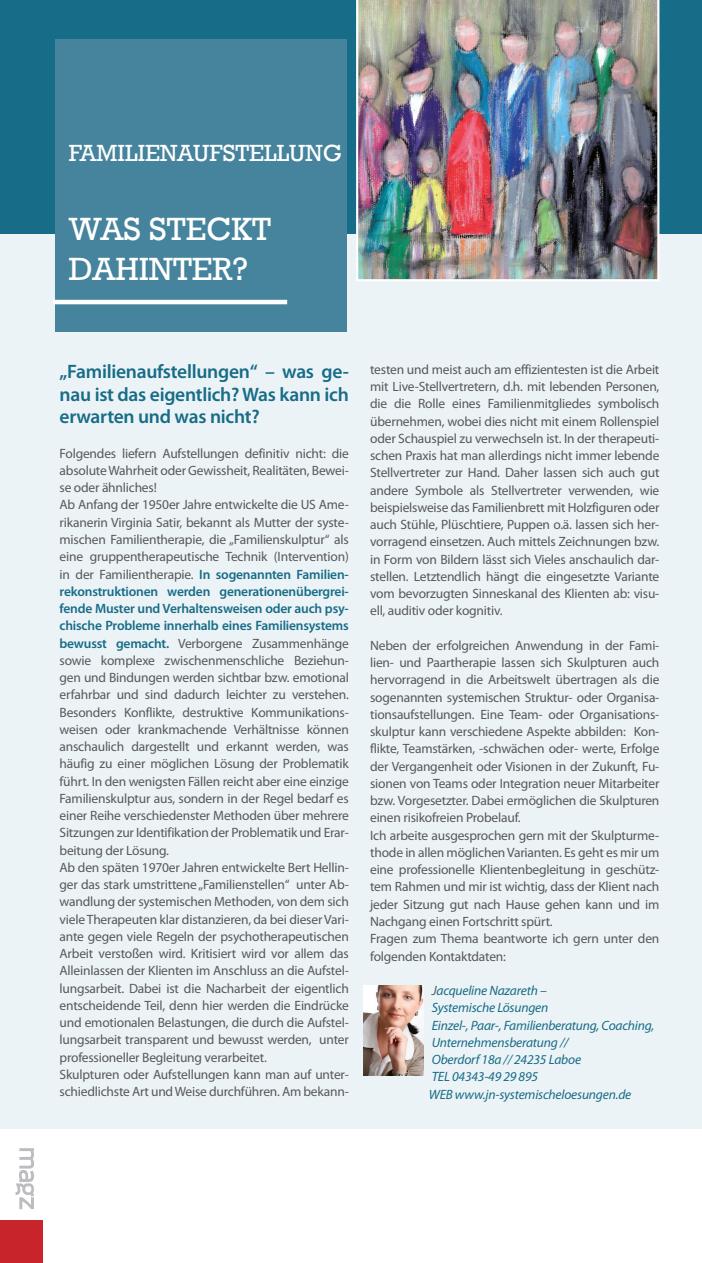
<style>
.page{position:relative;width:702px;height:1263px;background:#fff}
.page>*{position:absolute;margin:0;border:0;box-sizing:border-box;transform-origin:0 0}
.t1{font:33px/39.6px "Rockwell";color:#fff}
.t2{font:24px "Rockwell";color:#fff}
.t3{font:600 19.5px/22.5px "Myriad Pro";letter-spacing:-.015em;color:#176c87;text-align:justify}
.t4{font:13.5px/17.2px "Myriad Pro";letter-spacing:-.015em;color:#57585a}
.t5{font:italic 13.5px/17.2px "Myriad Pro";letter-spacing:-.015em;color:#176c87}
.s1{font-weight:600;color:#176c87}
.s2{color:#57585a}
</style>
<div class="page">
<svg style="left:16px;top:1148px;width:18px;height:61px"></svg>
<div style="left:0;top:1220px;width:43px;height:43px;background:#c8242b"></div>
<div style="left:0;top:92px;width:702px;height:1037px;background:#ecf3f6"></div>
<div style="left:0;top:0;width:702px;height:234px;background:#176c87"></div>
<img style="left:364px;top:985px;width:60px;height:90px">
<img style="left:356px;top:0;width:303px;height:281px">
<div style="left:55px;top:40px;width:292px;height:292px;background:#45849c"></div>
<hr style="left:53px;top:300px;width:234px;height:4px;background:#fff">
<h2 class="t2" style="left:69px;top:139px;width:275px">FAMILIENAUFSTELLUNG</h2>
<h1 class="t1" style="left:69px;top:210px;width:204px">WAS STECKT<br>DAHINTER?</h1>
<h3 class="t3" style="left:60px;top:360px;width:291px">„Familienaufstellungen“ – was ge&shy;nau ist das eigentlich? Was kann ich erwarten und was nicht?</h3>
<p class="t4" style="left:60px;top:444px;width:291px">Folgendes liefern Aufstellungen definitiv nicht: die absolute Wahrheit oder Gewissheit, Realitäten, Bewei&shy;se oder ähnliches!<br>Ab Anfang der 1950er Jahre entwickelte die US Ame&shy;rikanerin Virginia Satir, bekannt als Mutter der syste&shy;mischen Familientherapie, die „Familienskulptur“ als eine gruppentherapeutische Technik (Intervention) in der Familientherapie. <span class="s1">In sogenannten Familien&shy;rekonstruktionen werden generationenübergrei&shy;fende Muster und Verhaltensweisen oder auch psy&shy;chische Probleme innerhalb eines Familiensystems bewusst gemacht.</span> Verborgene Zusammenhänge sowie komplexe zwischenmenschliche Beziehun&shy;gen und Bindungen werden sichtbar bzw. emotional erfahrbar und sind dadurch leichter zu verstehen.<br>Besonders Konflikte, destruktive Kommunikations&shy;weisen oder krankmachende Verhältnisse können anschaulich dargestellt und erkannt werden, was häufig zu einer möglichen Lösung der Problematik führt. In den wenigsten Fällen reicht aber eine einzige Familienskulptur aus, sondern in der Regel bedarf es einer Reihe verschiedenster Methoden über mehrere Sitzungen zur Identifikation der Problematik und Erar&shy;beitung der Lösung.<br>Ab den späten 1970er Jahren entwickelte Bert Hellin&shy;ger das stark umstrittene „Familienstellen“ unter Ab&shy;wandlung der systemischen Methoden, von dem sich viele Therapeuten klar distanzieren, da bei dieser Vari&shy;ante gegen viele Regeln der psychotherapeutischen Arbeit verstoßen wird. Kritisiert wird vor allem das Alleinlassen der Klienten im Anschluss an die Aufstel&shy;lungsarbeit. Dabei ist die Nacharbeit der eigentlich entscheidende Teil, denn hier werden die Eindrücke und emotionalen Belastungen, die durch die Aufstel&shy;lungsarbeit transparent und bewusst werden, unter professioneller Begleitung verarbeitet.<br>Skulpturen oder Aufstellungen kann man auf unter&shy;schiedlichste Art und Weise durchführen. Am bekann-</p>
<p class="t4" style="left:370px;top:360px;width:291px;text-align:justify">testen und meist auch am effizientesten ist die Arbeit mit Live-Stellvertretern, d.h. mit lebenden Personen, die die Rolle eines Familienmitgliedes symbolisch übernehmen, wobei dies nicht mit einem Rollenspiel oder Schauspiel zu verwechseln ist. In der therapeuti&shy;schen Praxis hat man allerdings nicht immer lebende Stellvertreter zur Hand. Daher lassen sich auch gut andere Symbole als Stellvertreter verwenden, wie beispielsweise das Familienbrett mit Holzfiguren oder auch Stühle, Plüschtiere, Puppen o.ä. lassen sich her&shy;vorragend einsetzen. Auch mittels Zeichnungen bzw. in Form von Bildern lässt sich Vieles anschaulich dar&shy;stellen. Letztendlich hängt die eingesetzte Variante vom bevorzugten Sinneskanal des Klienten ab: visu&shy;ell, auditiv oder kognitiv.</p>
<p class="t4" style="left:370px;top:636px;width:291px">Neben der erfolgreichen Anwendung in der Fami&shy;lien- und Paartherapie lassen sich Skulpturen auch hervorragend in die Arbeitswelt übertragen als die sogenannten systemischen Struktur- oder Organisa&shy;tionsaufstellungen. Eine Team- oder Organisations&shy;skulptur kann verschiedene Aspekte abbilden: Kon&shy;flikte, Teamstärken, -schwächen oder- werte, Erfolge der Vergangenheit oder Visionen in der Zukunft, Fu&shy;sionen von Teams oder Integration neuer Mitarbeiter bzw. Vorgesetzter. Dabei ermöglichen die Skulpturen einen risikofreien Probelauf.<br>Ich arbeite ausgesprochen gern mit der Skulpturme&shy;thode in allen möglichen Varianten. Es geht es mir um eine professionelle Klientenbegleitung in geschütz&shy;tem Rahmen und mir ist wichtig, dass der Klient nach jeder Sitzung gut nach Hause gehen kann und im Nachgang einen Fortschritt spürt.<br>Fragen zum Thema beantworte ich gern unter den folgenden Kontaktdaten:</p>
<p class="t5" style="left:429px;top:982px;width:227px"><span class="s2">J</span>acqueline Nazareth –<br>Systemische Lösungen<br>Einzel-, Paar-, Familienberatung, Coaching,<br>Unternehmensberatung //<br>Oberdorf 18a // 24235 Laboe<br>TEL 04343-49 29 895<br>WEB www.jn-systemischeloesungen.de</p>
</div>
